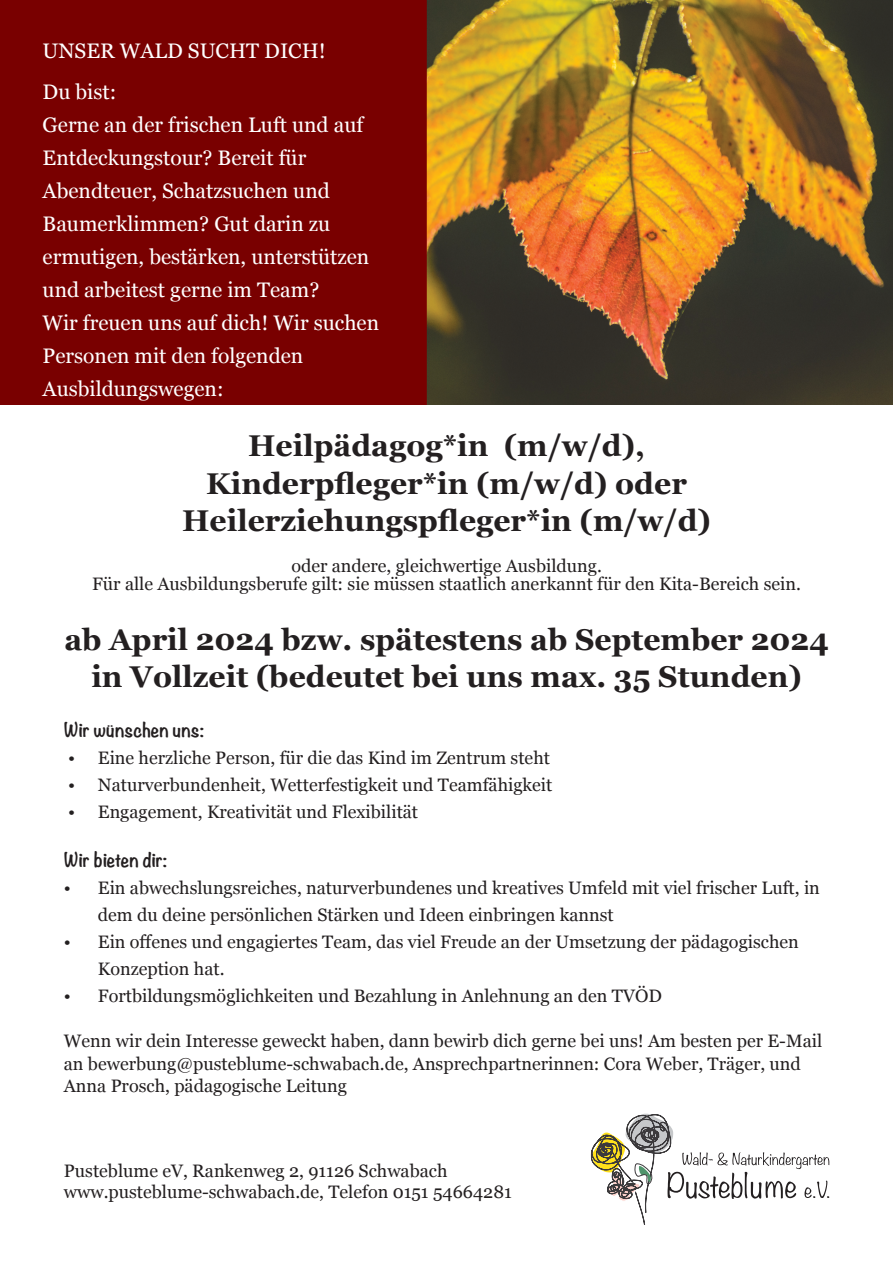
<style>
.page{position:relative;width:893px;height:1263px;background:#fff}
.page>*{position:absolute;margin:0;border:0;box-sizing:border-box;transform-origin:0 0}
.t1{font:700 30px/37.5px "Georgia";color:#231f20;text-align:center}
.t2{font:21px/33px "Georgia";color:#fff}
.t3{font:18px/27px "Georgia";color:#231f20}
.t4{font:700 18px "Noteworthy";color:#231f20}
</style>
<div class="page">
<img style="left:427px;top:0;width:466px;height:405px">
<div style="left:0;top:0;width:427px;height:405px;background:#790000"></div>
<svg style="left:591px;top:1113px;width:238px;height:112px"></svg>
<p class="t2" style="left:43px;top:31px;width:285px;line-height:40.5px">UNSER WALD SUCHT DICH!<br>Du bist:</p>
<p class="t2" style="left:43px;top:108px;width:338px">Gerne an der frischen Luft und auf<br>Entdeckungstour? Bereit für<br>Abendteuer, Schatzsuchen und<br>Baumerklimmen? Gut darin zu ermutigen, bestärken, unterstützen und arbeitest gerne im Team?<br>Wir freuen uns auf dich! Wir suchen<br>Personen mit den folgenden<br>Ausbildungswegen:</p>
<h1 class="t1" style="left:182px;top:427px;width:530px">Heilpädagog*in (m/w/d),<br>Kinderpfleger*in (m/w/d) oder<br>Heilerziehungspfleger*in (m/w/d)</h1>
<p class="t3" style="left:92px;top:556px;width:710px;line-height:18px;text-align:center">oder andere, gleichwertige Ausbildung.<br>Für alle Ausbildungsberufe gilt: sie müssen staatlich anerkannt für den Kita-Bereich sein.</p>
<h1 class="t1" style="left:64px;top:620px;width:766px">ab April 2024 bzw. spätestens ab September 2024 in Vollzeit (bedeutet bei uns max. 35 Stunden)</h1>
<p class="t4" style="left:64px;top:714px;width:142px">Wir wünschen uns:</p>
<p class="t3" style="left:68px;top:744px;width:483px">• Eine herzliche Person, für die das Kind im Zentrum steht</p>
<p class="t3" style="left:68px;top:771px;width:486px">• Naturverbundenheit, Wetterfestigkeit und Teamfähigkeit</p>
<p class="t3" style="left:68px;top:798px;width:351px">• Engagement, Kreativität und Flexibilität</p>
<p class="t4" style="left:64px;top:844px;width:105px">Wir bieten dir:</p>
<p class="t3" style="left:98px;top:874px;width:723px;text-indent:-34px">• Ein abwechslungsreiches, naturverbundenes und kreatives Umfeld mit viel frischer Luft, in dem du deine persönlichen Stärken und Ideen einbringen kannst</p>
<p class="t3" style="left:98px;top:928px;width:702px;text-indent:-34px">• Ein offenes und engagiertes Team, das viel Freude an der Umsetzung der pädagogischen<br>Konzeption hat.</p>
<p class="t3" style="left:64px;top:982px;width:599px">• Fortbildungsmöglichkeiten und Bezahlung in Anlehnung an den TVÖD</p>
<p class="t3" style="left:64px;top:1030px;width:760px;line-height:22.5px">Wenn wir dein Interesse geweckt haben, dann bewirb dich gerne bei uns! Am besten per E-Mail an bewerbung@pusteblume-schwabach.de, Ansprechpartnerinnen: Cora Weber, Träger, und<br>Anna Prosch, pädagogische Leitung</p>
<p class="t3" style="left:64px;top:1161px;width:449px;line-height:21px">Pusteblume eV, Rankenweg 2, 91126 Schwabach www.pusteblume-schwabach.de, Telefon 0151 54664281</p>
</div>
